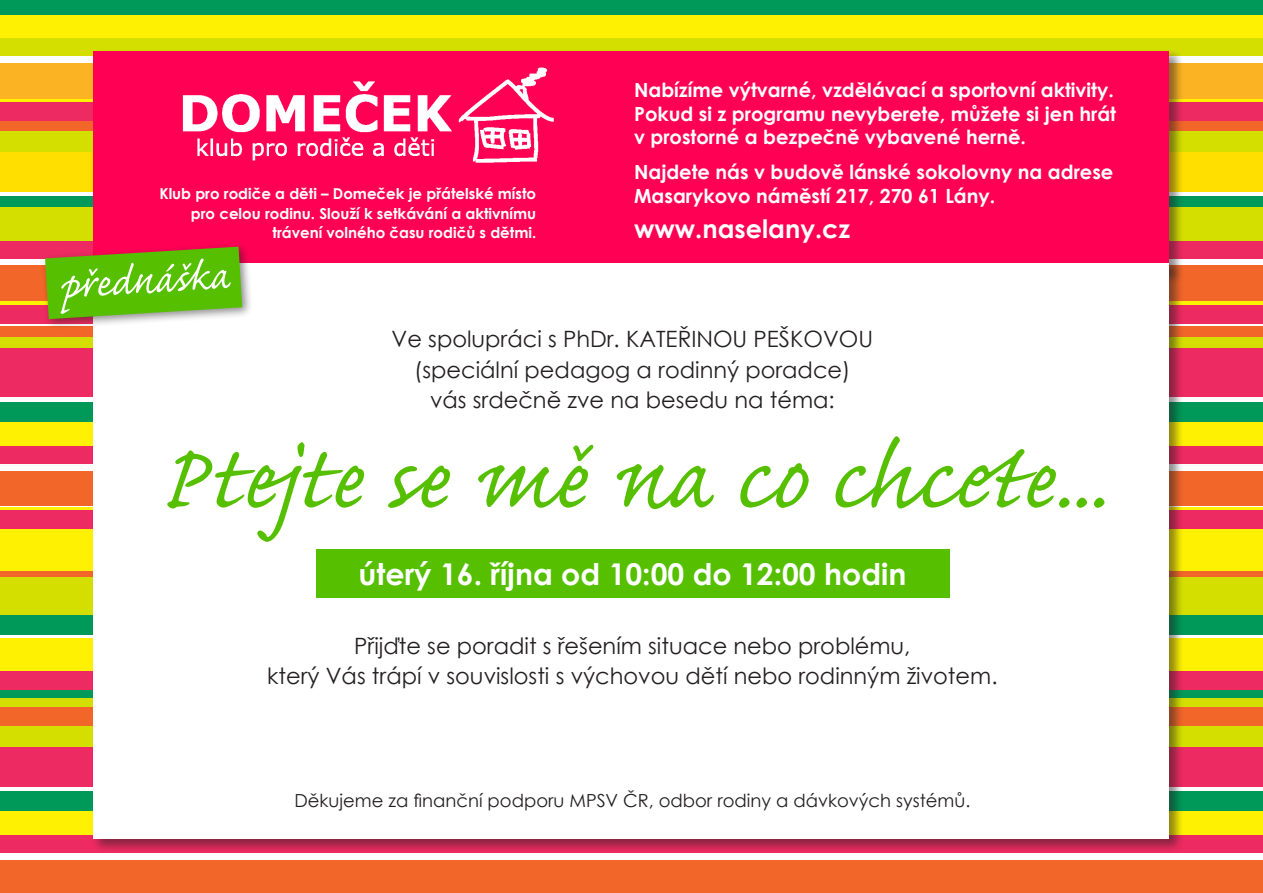
<style>
.page{position:relative;width:1263px;height:893px;background:#fff}
.page>*{position:absolute;margin:0;border:0;box-sizing:border-box;transform-origin:0 0}
.t1{font:115.5px "Caflisch Script Pro";color:#55bf00}
.t2{font:51px "Caflisch Script Pro";color:#fff}
.t3{font:700 30px "Century Gothic";color:#fff}
.t4{font:700 25.5px "Century Gothic";color:#fff}
.t5{font:22.5px/30px "Century Gothic";color:#231f20;text-align:center}
.t6{font:700 19.5px/23.4px "Century Gothic";color:#fff}
.t7{font:18px "Century Gothic";color:#231f20}
.t8{font:700 15px/19.5px "Century Gothic";color:#fff;text-align:right}
</style>
<div class="page">
<div style="left:0;top:697px;width:1263px;height:30px;background:#f26629"></div>
<div style="left:0;top:121px;width:1263px;height:11px;background:#f26629"></div>
<div style="left:0;top:689px;width:1263px;height:12px;background:#00995a"></div>
<div style="left:0;top:568px;width:1263px;height:11px;background:#f26629"></div>
<div style="left:0;top:327px;width:1263px;height:11px;background:#f26629"></div>
<div style="left:0;top:63px;width:1263px;height:36px;background:#fbb324"></div>
<div style="left:0;top:860px;width:1263px;height:33px;background:#f26629"></div>
<div style="left:0;top:266px;width:1263px;height:35px;background:#f26629"></div>
<div style="left:0;top:471px;width:1263px;height:34px;background:#f26629"></div>
<div style="left:0;top:726px;width:1263px;height:23px;background:#d4df00"></div>
<div style="left:0;top:132px;width:1263px;height:22px;background:#d4df00"></div>
<div style="left:0;top:698px;width:1263px;height:8px;background:#d4df00"></div>
<div style="left:0;top:337px;width:1263px;height:22px;background:#d4df00"></div>
<div style="left:0;top:6px;width:1263px;height:34px;background:#fff101"></div>
<div style="left:0;top:803px;width:1263px;height:35px;background:#fff101"></div>
<div style="left:0;top:205px;width:1263px;height:38px;background:#d4df00"></div>
<div style="left:0;top:578px;width:1263px;height:38px;background:#d4df00"></div>
<div style="left:0;top:414px;width:1263px;height:34px;background:#fff101"></div>
<div style="left:0;top:526px;width:1263px;height:45px;background:#fff101"></div>
<div style="left:0;top:638px;width:1263px;height:44px;background:#fff101"></div>
<svg style="left:0;top:99px;width:1263px;height:4px"></svg>
<div style="left:0;top:301px;width:1263px;height:7px;background:#fff101"></div>
<div style="left:0;top:507px;width:1263px;height:7px;background:#fff101"></div>
<div style="left:0;top:103px;width:1263px;height:18px;background:#ed2a61"></div>
<div style="left:0;top:671px;width:1263px;height:18px;background:#ed2a61"></div>
<div style="left:0;top:305px;width:1263px;height:19px;background:#ed2a61"></div>
<div style="left:0;top:510px;width:1263px;height:19px;background:#ed2a61"></div>
<div style="left:0;top:747px;width:1263px;height:39px;background:#ed2a61"></div>
<div style="left:0;top:152px;width:1263px;height:40px;background:#ffdf00"></div>
<div style="left:0;top:348px;width:1263px;height:49px;background:#ed2a61"></div>
<div style="left:0;top:38px;width:1263px;height:18px;background:#d4df00"></div>
<div style="left:0;top:836px;width:1263px;height:17px;background:#ed2a61"></div>
<div style="left:0;top:241px;width:1263px;height:17px;background:#ed2a61"></div>
<div style="left:0;top:446px;width:1263px;height:18px;background:#ed2a61"></div>
<div style="left:0;top:0;width:1263px;height:14px;background:#00995a"></div>
<div style="left:0;top:791px;width:1263px;height:20px;background:#00995a"></div>
<div style="left:0;top:197px;width:1263px;height:10px;background:#00995a"></div>
<div style="left:0;top:402px;width:1263px;height:20px;background:#00995a"></div>
<div style="left:0;top:615px;width:1263px;height:19px;background:#00995a"></div>
<div style="left:91px;top:48px;width:1093px;height:236px;background:#231f20;opacity:.5"></div>
<div style="left:94px;top:51px;width:1075px;height:219px;background:#f05"></div>
<div style="left:91px;top:261px;width:1093px;height:592px;background:#231f20;opacity:.5"></div>
<div style="left:94px;top:263px;width:1075px;height:576px;background:#fff"></div>
<img style="left:182px;top:67px;width:372px;height:96px">
<div style="left:40px;top:242px;width:213px;height:88px;background:#231f20;opacity:.5"></div>
<svg style="left:45px;top:247px;width:197px;height:72px"></svg>
<div style="left:316px;top:550px;width:633px;height:48px;background:#55bf00"></div>
<p class="t6" style="left:634px;top:77px;width:484px">Nabízíme výtvarné, vzdělávací a sportovní aktivity.<br>Pokud si z programu nevyberete, můžete si jen hrát v prostorné a bezpečně vybavené herně.</p>
<p class="t6" style="left:634px;top:160px;width:481px">Najdete nás v budově lánské sokolovny na adrese</p>
<p class="t6" style="left:634px;top:183px;width:363px">Masarykovo náměstí 217, 270 61 Lány.</p>
<p class="t4" style="left:634px;top:209px;width:218px">www.naselany.cz</p>
<p class="t8" style="left:159px;top:183px;width:378px">Klub pro rodiče a děti – Domeček je přátelské místo pro celou rodinu. Slouží k setkávání a aktivnímu trávení volného času rodičů s dětmi.</p>
<p class="t2" style="left:56px;top:260px;width:172px;rotate:-4deg">přednáška</p>
<p class="t5" style="left:392px;top:324px;width:483px">Ve spolupráci s PhDr. KATEŘINOU PEŠKOVOU (speciální pedagog a rodinný poradce)<br>vás srdečně zve na besedu na téma:</p>
<p class="t1" style="left:159px;top:419px;width:948px">Ptejte se mě na co chcete...</p>
<p class="t3" style="left:358px;top:552px;width:549px">úterý 16. října od 10:00 do 12:00 hodin</p>
<p class="t5" style="left:267px;top:630px;width:732px">Přijďte se poradit s řešením situace nebo problému,<br>který Vás trápí v souvislosti s výchovou dětí nebo rodinným životem.</p>
<p class="t7" style="left:294px;top:788px;width:677px">Děkujeme za finanční podporu MPSV ČR, odbor rodiny a dávkových systémů.</p>
</div>
